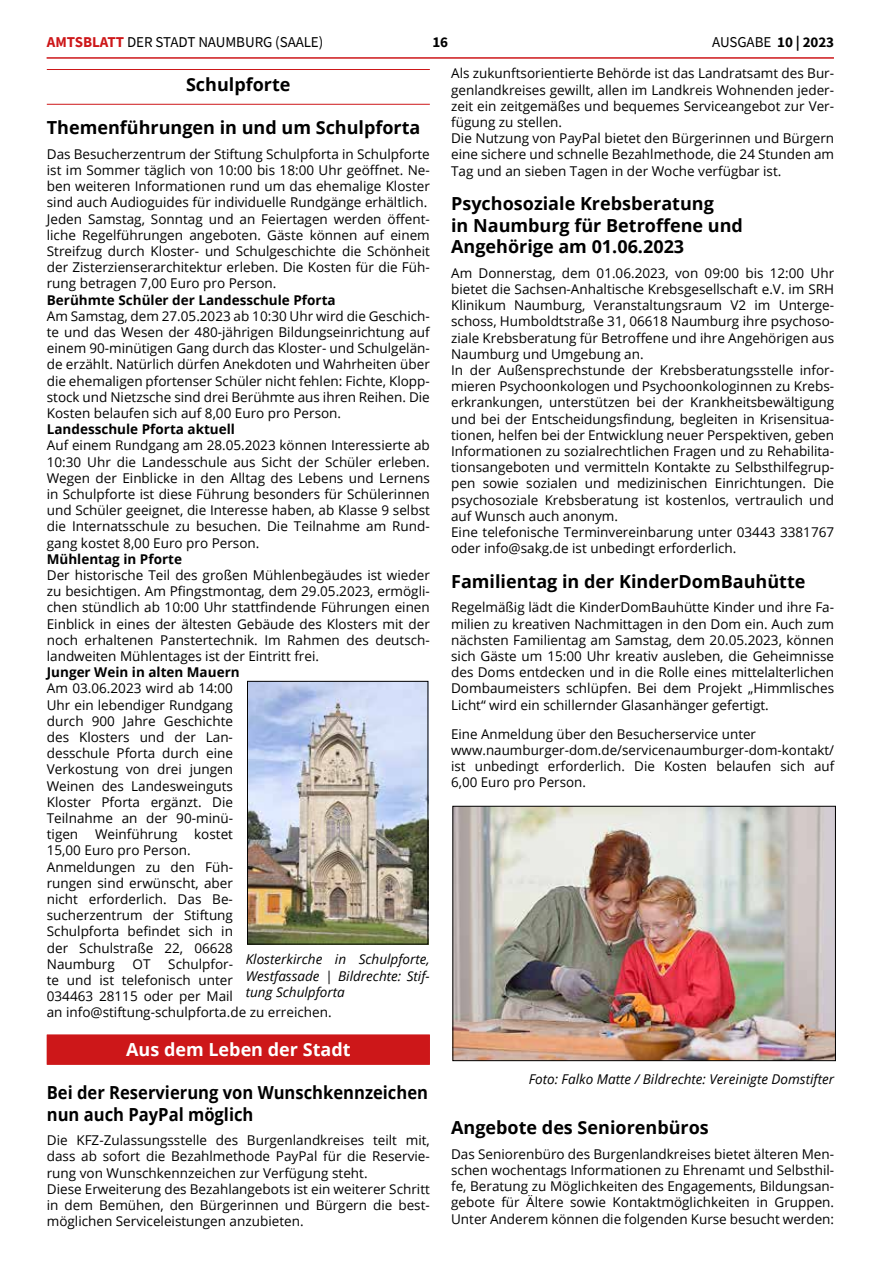
<style>
.page{position:relative;width:881px;height:1263px;background:#fff}
.page>*{position:absolute;margin:0;border:0;box-sizing:border-box;transform-origin:0 0}
.t1{font:700 18px/21.6px "Open Sans";color:#000}
.t2{font:700 18px/21.6px "Open Sans";color:#000;scale:.92 1}
.t3{font:700 18px "Open Sans";color:#fff}
.t4{font:15px "Source Sans Pro";letter-spacing:-.005em;color:#000}
.t5{font:700 15px "Source Sans Pro";color:#000}
.t6{font:13.5px/16.2px "Open Sans";color:#000}
.t7{font:italic 13.5px/16.2px "Open Sans";color:#000;text-align:justify}
.t8{font:700 13.5px "Open Sans";color:#000}
.s1{font-weight:700;color:#cd1719}
.s2{font-weight:700}
</style>
<div class="page">
<hr style="left:47px;top:57px;width:786px;height:2px;background:#cd1719">
<img style="left:454px;top:808px;width:379px;height:251px">
<div style="left:452px;top:806px;width:383px;height:255px;border:1px solid #000"></div>
<hr style="left:47px;top:69px;width:382px;height:1px;background:#cd1719">
<hr style="left:47px;top:104px;width:382px;height:1px;background:#cd1719">
<div style="left:47px;top:1034px;width:382px;height:30px;background:#e17879"></div>
<div style="left:47px;top:1035px;width:382px;height:30px;background:#cd1719"></div>
<img style="left:249px;top:683px;width:177px;height:259px">
<div style="left:247px;top:681px;width:181px;height:263px;border:1px solid #000"></div>
<p class="t4" style="left:47px;top:32px;width:278px"><span class="s1">AMTSBLATT</span> DER STADT NAUMBURG (SAALE)</p>
<p class="t5" style="left:432px;top:32px;width:17px">16</p>
<p class="t4" style="left:712px;top:32px;width:123px">AUSGABE <span class="s2">10 | 2023</span></p>
<p class="t6" style="left:451px;top:65px;width:384px">Als zukunftsorientierte Behörde ist das Landratsamt des Bur&shy;genlandkreises gewillt, allen im Landkreis Wohnenden jeder&shy;zeit ein zeitgemäßes und bequemes Serviceangebot zur Ver&shy;fügung zu stellen.<br>Die Nutzung von PayPal bietet den Bürgerinnen und Bürgern eine sichere und schnelle Bezahlmethode, die 24 Stunden am Tag und an sieben Tagen in der Woche verfügbar ist.</p>
<h1 class="t1" style="left:451px;top:192px;width:293px">Psychosoziale Krebsberatung<br>in Naumburg für Betroffene und<br>Angehörige am 01.06.2023</h1>
<p class="t6" style="left:451px;top:264px;width:384px">Am Donnerstag, dem 01.06.2023, von 09:00 bis 12:00 Uhr bietet die Sachsen-Anhaltische Krebsgesellschaft e.V. im SRH Klinikum Naumburg, Veranstaltungsraum V2 im Unterge&shy;schoss, Humboldtstraße 31, 06618 Naumburg ihre psychoso&shy;ziale Krebsberatung für Betroffene und ihre Angehörigen aus Naumburg und Umgebung an.<br>In der Außensprechstunde der Krebsberatungsstelle infor&shy;mieren Psychoonkologen und Psychoonkologinnen zu Krebs&shy;erkrankungen, unterstützen bei der Krankheitsbewältigung und bei der Entscheidungsfindung, begleiten in Krisensitua&shy;tionen, helfen bei der Entwicklung neuer Perspektiven, geben Informationen zu sozialrechtlichen Fragen und zu Rehabilita&shy;tionsangeboten und vermitteln Kontakte zu Selbsthilfegrup&shy;pen sowie sozialen und medizinischen Einrichtungen. Die psychosoziale Krebsberatung ist kostenlos, vertraulich und auf Wunsch auch anonym.<br>Eine telefonische Terminvereinbarung unter 03443 3381767 oder info@sakg.de ist unbedingt erforderlich.</p>
<h1 class="t1" style="left:451px;top:570px;width:356px">Familientag in der KinderDomBauhütte</h1>
<p class="t6" style="left:451px;top:599px;width:384px;text-align:justify">Regelmäßig lädt die KinderDomBauhütte Kinder und ihre Fa&shy;milien zu kreativen Nachmittagen in den Dom ein. Auch zum nächsten Familientag am Samstag, dem 20.05.2023, können sich Gäste um 15:00 Uhr kreativ ausleben, die Geheimnisse des Doms entdecken und in die Rolle eines mittelalterlichen Dombaumeisters schlüpfen. Bei dem Projekt „Himmlisches Licht“ wird ein schillernder Glasanhänger gefertigt.</p>
<p class="t6" style="left:451px;top:725px;width:384px">Eine Anmeldung über den Besucherservice unter www.naumburger-dom.de/servicenaumburger-dom-kontakt/ ist unbedingt erforderlich. Die Kosten belaufen sich auf 6,00 Euro pro Person.</p>
<h1 class="t1" style="left:186px;top:73px;width:106px">Schulpforte</h1>
<h1 class="t1" style="left:47px;top:116px;width:375px">Themenführungen in und um Schulpforta</h1>
<p class="t6" style="left:47px;top:145px;width:384px">Das Besucherzentrum der Stiftung Schulpforta in Schulpforte ist im Sommer täglich von 10:00 bis 18:00 Uhr geöffnet. Ne&shy;ben weiteren Informationen rund um das ehemalige Kloster sind auch Audioguides für individuelle Rundgänge erhältlich.<br>Jeden Samstag, Sonntag und an Feiertagen werden öffent&shy;liche Regelführungen angeboten. Gäste können auf einem Streifzug durch Kloster- und Schulgeschichte die Schönheit der Zisterzienserarchitektur erleben. Die Kosten für die Füh&shy;rung betragen 7,00 Euro pro Person.</p>
<p class="t8" style="left:47px;top:290px;width:290px">Berühmte Schüler der Landesschule Pforta</p>
<p class="t6" style="left:47px;top:307px;width:384px;text-align:justify">Am Samstag, dem 27.05.2023 ab 10:30 Uhr wird die Geschich&shy;te und das Wesen der 480-jährigen Bildungseinrichtung auf einem 90-minütigen Gang durch das Kloster- und Schulgelän&shy;de erzählt. Natürlich dürfen Anekdoten und Wahrheiten über die ehemaligen pfortenser Schüler nicht fehlen: Fichte, Klopp&shy;stock und Nietzsche sind drei Berühmte aus ihren Reihen. Die Kosten belaufen sich auf 8,00 Euro pro Person.</p>
<p class="t8" style="left:47px;top:420px;width:190px">Landesschule Pforta aktuell</p>
<p class="t6" style="left:47px;top:437px;width:384px;text-align:justify">Auf einem Rundgang am 28.05.2023 können Interessierte ab 10:30 Uhr die Landesschule aus Sicht der Schüler erleben.<br>Wegen der Einblicke in den Alltag des Lebens und Lernens in Schulpforte ist diese Führung besonders für Schülerinnen und Schüler geeignet, die Interesse haben, ab Klasse 9 selbst die Internatsschule zu besuchen. Die Teilnahme am Rund&shy;gang kostet 8,00 Euro pro Person.</p>
<p class="t8" style="left:47px;top:549px;width:137px">Mühlentag in Pforte</p>
<p class="t6" style="left:47px;top:567px;width:384px;text-align:justify">Der historische Teil des großen Mühlenbegäudes ist wieder zu besichtigen. Am Pfingstmontag, dem 29.05.2023, ermögli&shy;chen stündlich ab 10:00 Uhr stattfindende Führungen einen Einblick in eines der ältesten Gebäude des Klosters mit der noch erhaltenen Panstertechnik. Im Rahmen des deutsch&shy;landweiten Mühlentages ist der Eintritt frei.</p>
<p class="t8" style="left:47px;top:663px;width:194px">Junger Wein in alten Mauern</p>
<p class="t6" style="left:47px;top:680px;width:188px">Am 03.06.2023 wird ab 14:00<br>Uhr ein lebendiger Rundgang durch 900 Jahre Geschichte des Klosters und der Lan&shy;desschule Pforta durch eine<br>Verkostung von drei jungen<br>Weinen des Landesweinguts<br>Kloster Pforta ergänzt. Die<br>Teilnahme an der 90-minü&shy;tigen Weinführung kostet<br>15,00 Euro pro Person.<br>Anmeldungen zu den Füh&shy;rungen sind erwünscht, aber nicht erforderlich. Das Be&shy;sucherzentrum der Stiftung<br>Schulpforta befindet sich in der Schulstraße 22, 06628<br>Naumburg</p>
<p class="t7" style="left:246px;top:951px;width:185px">Klosterkirche in Schulpforte, Westfassade | Bildrechte: Stif&shy;tung Schulpforta</p>
<p class="t6" style="left:47px;top:955px;width:286px;text-indent:121px">Schulpfor-<br>te und ist telefonisch unter<br>034463 28115 oder per Mail<br>an info@stiftung-schulpforta.de zu erreichen.</p>
<h1 class="t3" style="left:126px;top:1037px;width:226px">Aus dem Leben der Stadt</h1>
<h1 class="t2" style="left:47px;top:1081px;width:415px">Bei der Reservierung von Wunschkennzeichen nun auch PayPal möglich</h1>
<p class="t6" style="left:47px;top:1132px;width:384px">Die KFZ-Zulassungsstelle des Burgenlandkreises teilt mit, dass ab sofort die Bezahlmethode PayPal für die Reservie&shy;rung von Wunschkennzeichen zur Verfügung steht.<br>Diese Erweiterung des Bezahlangebots ist ein weiterer Schritt in dem Bemühen, den Bürgerinnen und Bürgern die best&shy;möglichen Serviceleistungen anzubieten.</p>
<p class="t6" style="left:132px;top:955px;width:19px">OT</p>
<p class="t7" style="left:528px;top:1070px;width:307px">Foto: Falko Matte / Bildrechte: Vereinigte Domstifter</p>
<h1 class="t1" style="left:451px;top:1116px;width:259px">Angebote des Seniorenbüros</h1>
<p class="t6" style="left:451px;top:1145px;width:384px;text-align:justify">Das Seniorenbüro des Burgenlandkreises bietet älteren Men&shy;schen wochentags Informationen zu Ehrenamt und Selbsthil&shy;fe, Beratung zu Möglichkeiten des Engagements, Bildungsan&shy;gebote für Ältere sowie Kontaktmöglichkeiten in Gruppen.<br>Unter Anderem können die folgenden Kurse besucht werden:</p>
</div>
